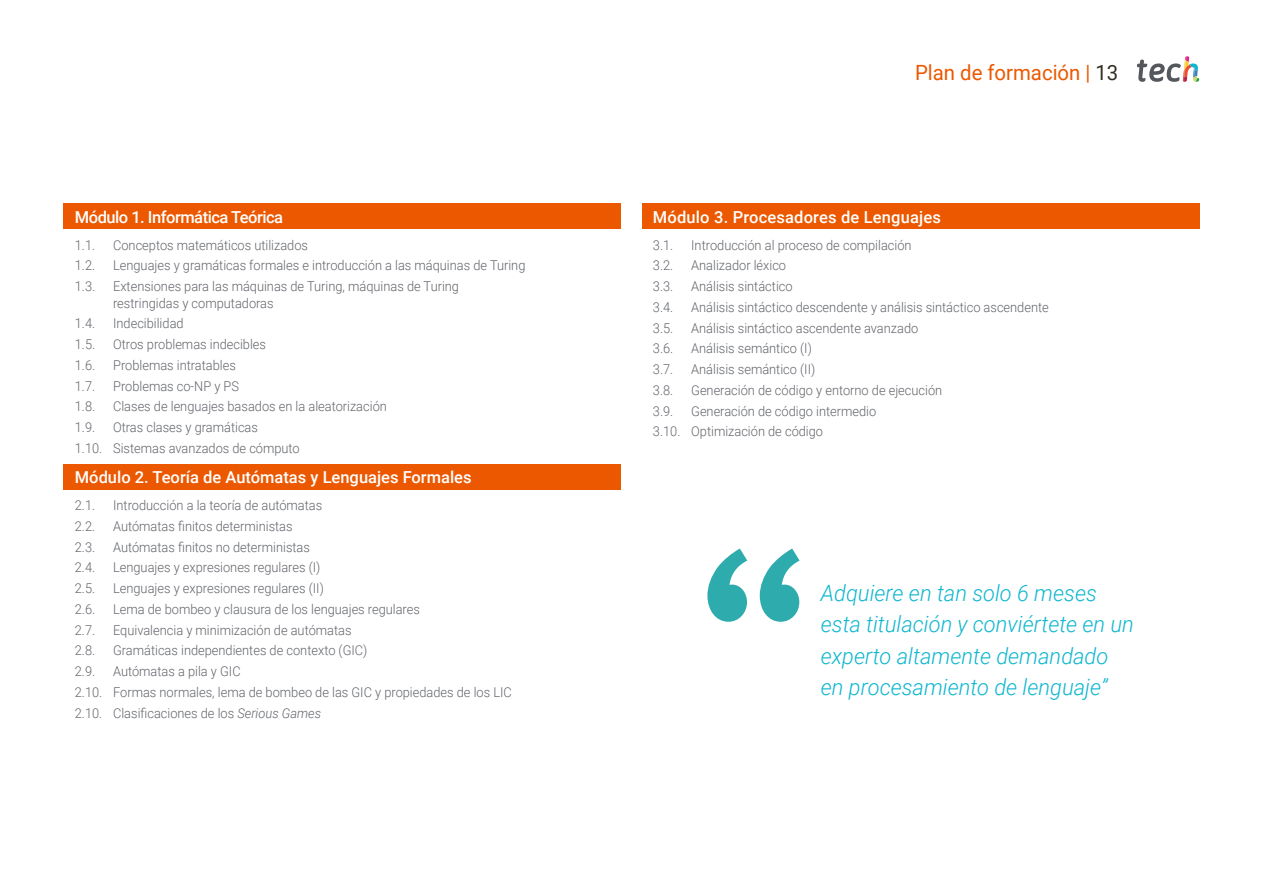
<style>
.page{position:relative;width:1263px;height:893px;background:#fff}
.page>*{position:absolute;margin:0;border:0;box-sizing:border-box;transform-origin:0 0}
.t1{font:italic 300 22.5px/31.5px "Roboto";color:#0fb6cf}
.t2{font:21px "Roboto";color:#ec5800}
.t3{font:500 16.5px "Roboto";color:#fff}
.t4{font:500 16.5px "Roboto";letter-spacing:-.03em;color:#fff}
.t5{font:300 13.5px/20.7px "Roboto";color:#61646a;scale:.95 1}
.s1{font-style:italic}
.s2{color:#312e20}
</style>
<div class="page">
<div style="left:64px;top:204px;width:557px;height:25px;background:#ec5800"></div>
<div style="left:64px;top:464px;width:557px;height:25px;background:#ec5800"></div>
<div style="left:642px;top:204px;width:557px;height:25px;background:#ec5800"></div>
<svg style="left:1137px;top:56px;width:62px;height:26px"></svg>
<svg style="left:707px;top:549px;width:92px;height:73px"></svg>
<p class="t4" style="left:75px;top:205px;width:210px">Módulo 1. Informática Teórica</p>
<p class="t5" style="left:75px;top:234px;width:23px">1.1.</p>
<p class="t5" style="left:113px;top:234px;width:207px">Conceptos matemáticos utilizados</p>
<p class="t5" style="left:75px;top:255px;width:23px">1.2.</p>
<p class="t5" style="left:113px;top:255px;width:435px">Lenguajes y gramáticas formales e introducción a las máquinas de Turing</p>
<p class="t5" style="left:75px;top:275px;width:23px">1.3.</p>
<p class="t5" style="left:113px;top:278px;width:366px;line-height:16.5px">Extensiones para las máquinas de Turing, máquinas de Turing restringidas y computadoras</p>
<p class="t5" style="left:75px;top:313px;width:23px">1.4.</p>
<p class="t5" style="left:113px;top:313px;width:76px">Indecibilidad</p>
<p class="t5" style="left:75px;top:333px;width:23px">1.5.</p>
<p class="t5" style="left:113px;top:333px;width:163px">Otros problemas indecibles</p>
<p class="t5" style="left:75px;top:354px;width:23px">1.6.</p>
<p class="t5" style="left:113px;top:354px;width:131px">Problemas intratables</p>
<p class="t5" style="left:75px;top:375px;width:23px">1.7.</p>
<p class="t5" style="left:113px;top:375px;width:134px">Problemas co-NP y PS</p>
<p class="t5" style="left:75px;top:396px;width:23px">1.8.</p>
<p class="t5" style="left:113px;top:396px;width:290px">Clases de lenguajes basados en la aleatorización</p>
<p class="t5" style="left:75px;top:416px;width:23px">1.9.</p>
<p class="t5" style="left:75px;top:416px;width:238px;text-align:center">Otras clases y gramáticas<br>1.10. Sistemas avanzados de cómputo</p>
<p class="t3" style="left:75px;top:466px;width:398px">Módulo 2. Teoría de Autómatas y Lenguajes Formales</p>
<p class="t5" style="left:75px;top:495px;width:23px">2.1.</p>
<p class="t5" style="left:113px;top:495px;width:222px">Introducción a la teoría de autómatas</p>
<p class="t5" style="left:75px;top:515px;width:23px">2.2.</p>
<p class="t5" style="left:113px;top:515px;width:190px">Autómatas finitos deterministas</p>
<p class="t5" style="left:75px;top:536px;width:23px">2.3.</p>
<p class="t5" style="left:113px;top:536px;width:209px">Autómatas finitos no deterministas</p>
<p class="t5" style="left:75px;top:557px;width:23px">2.4.</p>
<p class="t5" style="left:113px;top:557px;width:220px">Lenguajes y expresiones regulares (I)</p>
<p class="t5" style="left:75px;top:578px;width:23px">2.5.</p>
<p class="t5" style="left:113px;top:578px;width:223px">Lenguajes y expresiones regulares (II)</p>
<p class="t5" style="left:75px;top:598px;width:23px">2.6.</p>
<p class="t5" style="left:113px;top:598px;width:324px">Lema de bombeo y clausura de los lenguajes regulares</p>
<p class="t5" style="left:75px;top:619px;width:23px">2.7.</p>
<p class="t5" style="left:113px;top:619px;width:252px">Equivalencia y minimización de autómatas</p>
<p class="t5" style="left:75px;top:640px;width:23px">2.8.</p>
<p class="t5" style="left:113px;top:640px;width:269px">Gramáticas independientes de contexto (GIC)</p>
<p class="t5" style="left:75px;top:661px;width:23px">2.9.</p>
<p class="t5" style="left:75px;top:661px;width:461px;text-indent:38px">Autómatas a pila y GIC<br>2.10. Formas normales, lema de bombeo de las GIC y propiedades de los LIC<br>2.10. Clasificaciones de los <span class="s1">Serious Games</span></p>
<h2 class="t2" style="left:915px;top:57px;width:205px">Plan de formación | <span class="s2">13</span></h2>
<p class="t3" style="left:653px;top:205px;width:290px">Módulo 3. Procesadores de Lenguajes</p>
<p class="t5" style="left:653px;top:234px;width:23px">3.1.</p>
<p class="t5" style="left:691px;top:234px;width:233px">Introducción al proceso de compilación</p>
<p class="t5" style="left:653px;top:255px;width:23px">3.2.</p>
<p class="t5" style="left:691px;top:255px;width:101px">Analizador léxico</p>
<p class="t5" style="left:653px;top:275px;width:23px">3.3.</p>
<p class="t5" style="left:691px;top:275px;width:108px">Análisis sintáctico</p>
<p class="t5" style="left:653px;top:296px;width:23px">3.4.</p>
<p class="t5" style="left:691px;top:296px;width:378px">Análisis sintáctico descendente y análisis sintáctico ascendente</p>
<p class="t5" style="left:653px;top:317px;width:23px">3.5.</p>
<p class="t5" style="left:691px;top:317px;width:240px">Análisis sintáctico ascendente avanzado</p>
<p class="t5" style="left:653px;top:338px;width:23px">3.6.</p>
<p class="t5" style="left:691px;top:338px;width:128px">Análisis semántico (I)</p>
<p class="t5" style="left:653px;top:358px;width:23px">3.7.</p>
<p class="t5" style="left:691px;top:358px;width:132px">Análisis semántico (II)</p>
<p class="t5" style="left:653px;top:379px;width:23px">3.8.</p>
<p class="t5" style="left:691px;top:379px;width:266px">Generación de código y entorno de ejecución</p>
<p class="t5" style="left:653px;top:400px;width:23px">3.9.</p>
<p class="t5" style="left:653px;top:400px;width:237px;text-indent:38px">Generación de código intermedio<br>3.10. Optimización de código</p>
<h1 class="t1" style="left:821px;top:576px;width:314px">Adquiere en tan solo 6 meses esta titulación y conviértete en un experto altamente demandado en procesamiento de lenguaje”</h1>
</div>
